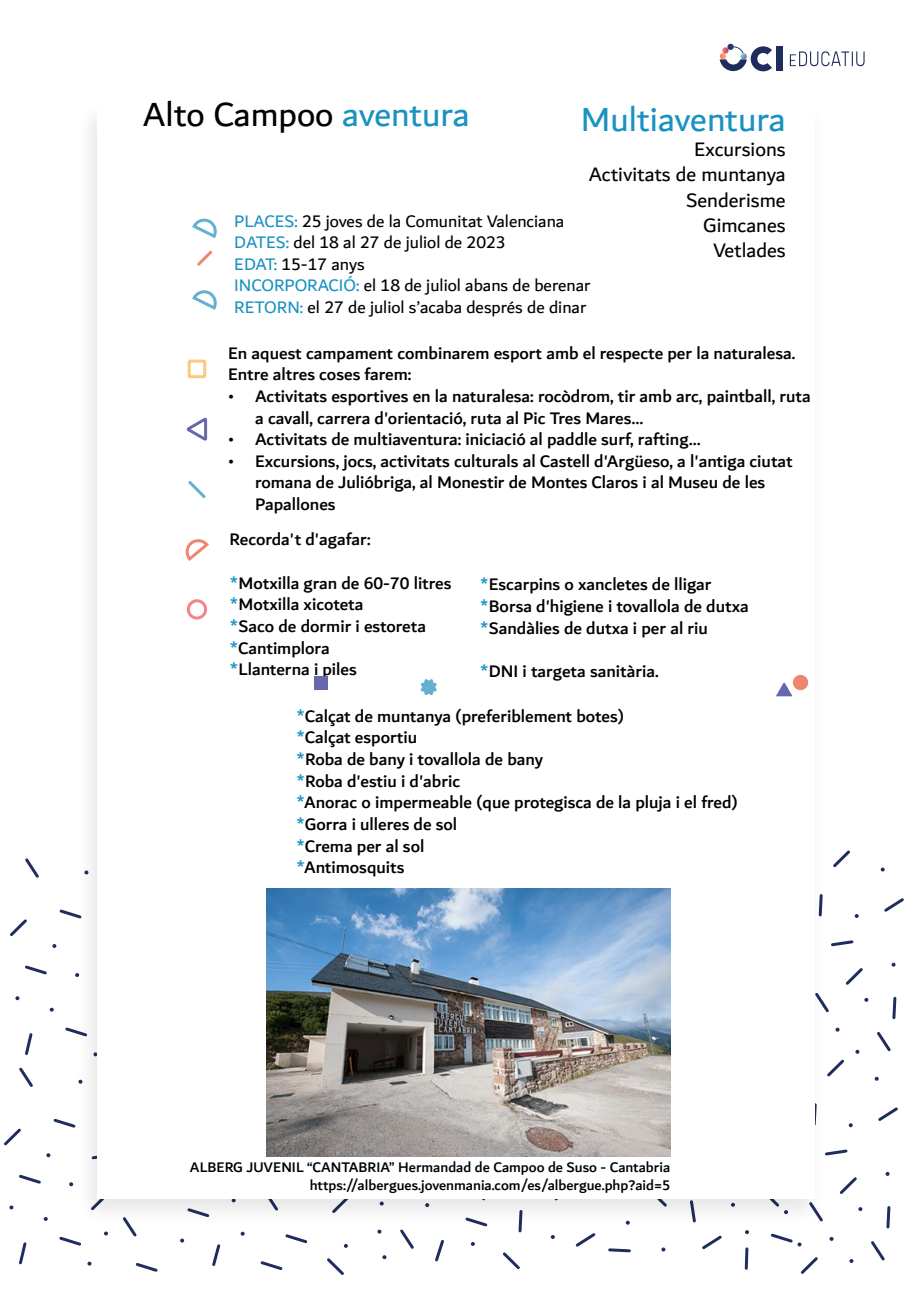
<style>
.page{position:relative;width:919px;height:1289px;background:#fff}
.page>*{position:absolute;margin:0;border:0;box-sizing:border-box;transform-origin:0 0}
.t1{font:36px "Dubai";color:#000}
.t2{font:36px "Dubai";color:#1a92c1}
.t3{font:21px/25.2px "Dubai";color:#000202;text-align:right}
.t4{font:500 18px/21.6px "Dubai";color:#000}
.t5{font:18px/21.6px "Dubai";color:#000}
.t6{font:500 15px/18px "Dubai";color:#000;text-align:right}
.s1{color:#1a92c1}
</style>
<div class="page">
<svg style="left:19px;top:1242px;width:8px;height:23px"></svg>
<svg style="left:833px;top:1149px;width:15px;height:6px"></svg>
<svg style="left:4px;top:1128px;width:17px;height:18px"></svg>
<svg style="left:833px;top:1059px;width:11px;height:14px"></svg>
<svg style="left:839px;top:1177px;width:18px;height:17px"></svg>
<svg style="left:800px;top:1257px;width:18px;height:17px"></svg>
<svg style="left:53px;top:1118px;width:16px;height:9px"></svg>
<svg style="left:260px;top:1261px;width:23px;height:9px"></svg>
<svg style="left:59px;top:1236px;width:23px;height:10px"></svg>
<svg style="left:19px;top:1174px;width:22px;height:10px"></svg>
<svg style="left:435px;top:1240px;width:9px;height:22px"></svg>
<svg style="left:285px;top:1234px;width:23px;height:10px"></svg>
<svg style="left:212px;top:1244px;width:9px;height:22px"></svg>
<svg style="left:886px;top:1206px;width:5px;height:23px"></svg>
<svg style="left:132px;top:1233px;width:5px;height:4px"></svg>
<svg style="left:19px;top:1067px;width:14px;height:20px"></svg>
<svg style="left:871px;top:1241px;width:14px;height:20px"></svg>
<svg style="left:744px;top:1247px;width:5px;height:23px"></svg>
<svg style="left:401px;top:1233px;width:13px;height:16px"></svg>
<svg style="left:135px;top:1263px;width:23px;height:9px"></svg>
<svg style="left:180px;top:1238px;width:4px;height:4px"></svg>
<svg style="left:87px;top:1261px;width:4px;height:4px"></svg>
<svg style="left:46px;top:1153px;width:4px;height:4px"></svg>
<svg style="left:44px;top:1217px;width:4px;height:3px"></svg>
<svg style="left:9px;top:1205px;width:4px;height:4px"></svg>
<svg style="left:344px;top:1244px;width:4px;height:3px"></svg>
<svg style="left:382px;top:1255px;width:4px;height:4px"></svg>
<svg style="left:874px;top:1076px;width:4px;height:4px"></svg>
<svg style="left:848px;top:1123px;width:4px;height:4px"></svg>
<svg style="left:503px;top:1252px;width:17px;height:18px"></svg>
<svg style="left:327px;top:1258px;width:17px;height:17px"></svg>
<svg style="left:608px;top:1248px;width:23px;height:5px"></svg>
<svg style="left:702px;top:1235px;width:20px;height:15px"></svg>
<svg style="left:878px;top:1107px;width:20px;height:14px"></svg>
<svg style="left:575px;top:1233px;width:21px;height:14px"></svg>
<svg style="left:771px;top:1233px;width:30px;height:13px"></svg>
<svg style="left:661px;top:1247px;width:4px;height:4px"></svg>
<svg style="left:471px;top:1242px;width:4px;height:3px"></svg>
<svg style="left:25px;top:1033px;width:8px;height:22px"></svg>
<svg style="left:833px;top:940px;width:21px;height:7px"></svg>
<svg style="left:10px;top:919px;width:17px;height:18px"></svg>
<svg style="left:833px;top:850px;width:17px;height:18px"></svg>
<svg style="left:845px;top:968px;width:18px;height:17px"></svg>
<svg style="left:59px;top:909px;width:10px;height:6px"></svg>
<svg style="left:65px;top:1027px;width:4px;height:5px"></svg>
<svg style="left:25px;top:965px;width:22px;height:10px"></svg>
<svg style="left:892px;top:996px;width:5px;height:24px"></svg>
<svg style="left:25px;top:858px;width:14px;height:20px"></svg>
<svg style="left:877px;top:1032px;width:14px;height:20px"></svg>
<svg style="left:52px;top:944px;width:4px;height:4px"></svg>
<svg style="left:50px;top:1007px;width:4px;height:4px"></svg>
<svg style="left:15px;top:996px;width:4px;height:4px"></svg>
<svg style="left:880px;top:867px;width:4px;height:4px"></svg>
<svg style="left:854px;top:914px;width:4px;height:4px"></svg>
<svg style="left:835px;top:1027px;width:4px;height:4px"></svg>
<svg style="left:864px;top:997px;width:4px;height:4px"></svg>
<svg style="left:891px;top:962px;width:4px;height:4px"></svg>
<svg style="left:884px;top:898px;width:20px;height:14px"></svg>
<svg style="left:855px;top:1049px;width:4px;height:4px"></svg>
<img style="left:69px;top:118px;width:764px;height:1115px">
<div style="left:97px;top:105px;width:717px;height:1093px;background:#fff"></div>
<svg style="left:789px;top:51px;width:75px;height:15px"></svg>
<div style="left:776px;top:46px;width:6px;height:25px;background:#1e2d5b"></div>
<svg style="left:719px;top:44px;width:53px;height:27px"></svg>
<svg style="left:192px;top:218px;width:25px;height:21px"></svg>
<svg style="left:197px;top:250px;width:16px;height:16px"></svg>
<svg style="left:192px;top:290px;width:25px;height:20px"></svg>
<div style="left:187px;top:599px;width:20px;height:20px;border:3px solid #f7818c;border-radius:50%"></div>
<svg style="left:185px;top:539px;width:24px;height:22px"></svg>
<div style="left:188px;top:359px;width:18px;height:19px;border:3px solid #fbc87e"></div>
<svg style="left:188px;top:481px;width:18px;height:17px"></svg>
<svg style="left:186px;top:417px;width:22px;height:24px"></svg>
<div style="left:314px;top:675px;width:14px;height:14px;background:#6668ad"></div>
<svg style="left:420px;top:679px;width:17px;height:17px"></svg>
<svg style="left:776px;top:682px;width:16px;height:14px"></svg>
<div style="left:792px;top:675px;width:16px;height:15px;background:#f0856f;border-radius:50%"></div>
<img style="left:267px;top:888px;width:403px;height:268px">
<h1 class="t1" style="left:143px;top:92px;width:328px">Alto Campoo <span class="s1">aventura</span></h1>
<h1 class="t2" style="left:580px;top:97px;width:206px">Multiaventura</h1>
<p class="t3" style="left:588px;top:136px;width:198px">Excursions<br>Activitats de muntanya<br>Senderisme<br>Gimcanes<br>Vetlades</p>
<p class="t5" style="left:234px;top:209px;width:358px"><span class="s1">PLACES:</span> 25 joves de la Comunitat Valenciana <span class="s1">DATES:</span> del 18 al 27 de juliol de 2023<br><span class="s1">EDAT:</span> 15-17 anys<br><span class="s1">INCORPORACIÓ:</span> el 18 de juliol abans de berenar <span class="s1">RETORN:</span> el 27 de juliol s’acaba després de dinar</p>
<p class="t4" style="left:228px;top:342px;width:568px">En aquest campament combinarem esport amb el respecte per la naturalesa.<br>Entre altres coses farem:</p>
<p class="t4" style="left:255px;top:385px;width:557px;text-indent:-27px">• Activitats esportives en la naturalesa: rocòdrom, tir amb arc, paintball, ruta a cavall, carrera d'orientació, ruta al Pic Tres Mares…</p>
<p class="t4" style="left:228px;top:428px;width:474px">• Activitats de multiaventura: iniciació al paddle surf, rafting…</p>
<p class="t4" style="left:255px;top:450px;width:539px;text-indent:-27px">• Excursions, jocs, activitats culturals al Castell d'Argüeso, a l'antiga ciutat romana de Julióbriga, al Monestir de Montes Claros i al Museu de les<br>Papallones</p>
<p class="t4" style="left:229px;top:528px;width:142px">Recorda't d'agafar:</p>
<p class="t4" style="left:229px;top:571px;width:223px"><span class="s1">*</span>Motxilla gran de 60-70 litres <span class="s1">*</span>Motxilla xicoteta<br><span class="s1">*</span>Saco de dormir i estoreta <span class="s1">*</span>Cantimplora<br><span class="s1">*</span>Llanterna i piles</p>
<p class="t4" style="left:479px;top:573px;width:270px"><span class="s1">*</span>Escarpins o xancletes de lligar <span class="s1">*</span>Borsa d'higiene i tovallola de dutxa <span class="s1">*</span>Sandàlies de dutxa i per al riu</p>
<p class="t4" style="left:479px;top:659px;width:180px"><span class="s1">*</span>DNI i targeta sanitària.</p>
<p class="t4" style="left:296px;top:704px;width:443px"><span class="s1">*</span>Calçat de muntanya (preferiblement botes)<br><span class="s1">*</span>Calçat esportiu<br><span class="s1">*</span>Roba de bany i tovallola de bany<br><span class="s1">*</span>Roba d'estiu i d'abric<br><span class="s1">*</span>Anorac o impermeable (que protegisca de la pluja i el fred) <span class="s1">*</span>Gorra i ulleres de sol<br><span class="s1">*</span>Crema per al sol<br><span class="s1">*</span>Antimosquits</p>
<p class="t6" style="left:190px;top:1157px;width:481px">ALBERG JUVENIL “CANTABRIA” Hermandad de Campoo de Suso - Cantabria https://albergues.jovenmania.com/es/albergue.php?aid=5</p>
</div>
